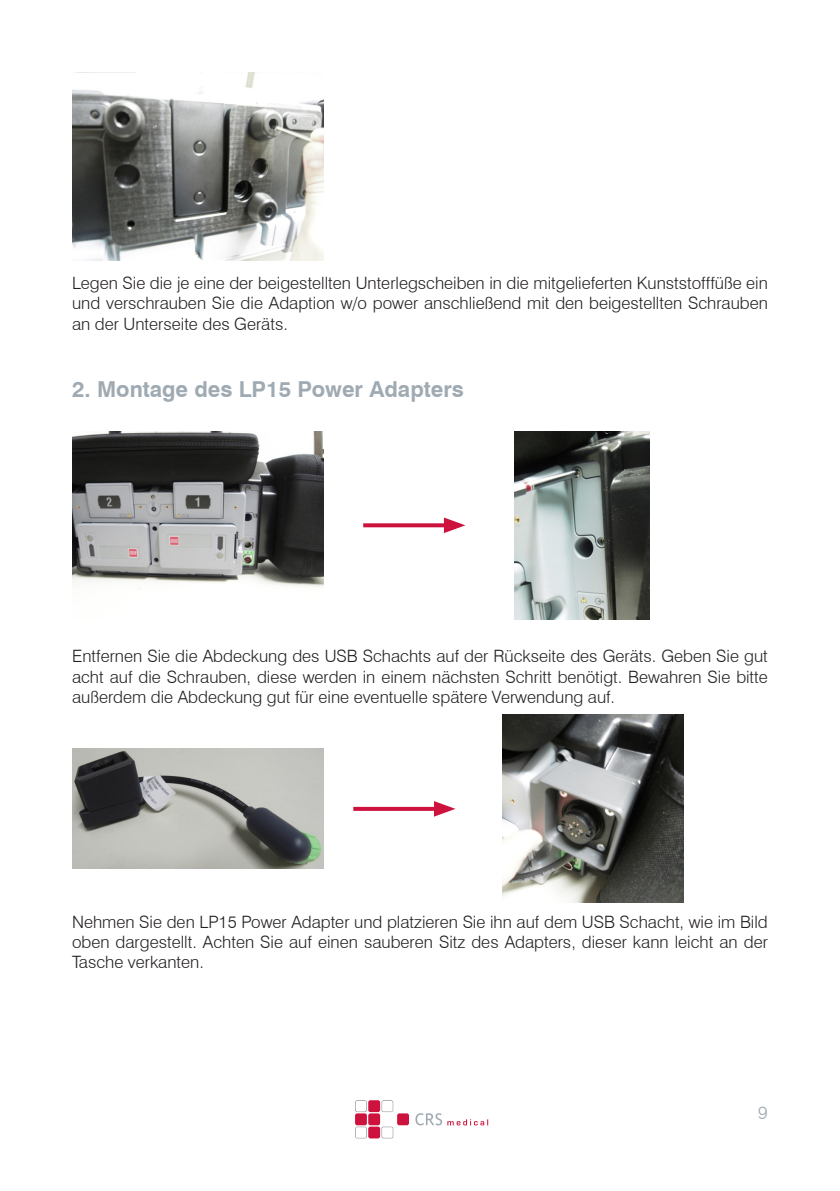
<style>
.page{position:relative;width:840px;height:1191px;background:#fff}
.page>*{position:absolute;margin:0;border:0;box-sizing:border-box;transform-origin:0 0}
.Unterüberschrift_Grau{font:700 22px "Swiss 721 BT";color:#9faab2}
.t1{font:300 18px "Swiss 721 BT";color:#9faab2}
.t2{font:300 17px/20.4px "Swiss 721 BT";color:#231f20;text-align:justify}
</style>
<div class="page">
<div style="left:355px;top:1113px;width:12px;height:12px;background:#cd123d;border-radius:2px"></div>
<div style="left:368px;top:1126px;width:12px;height:12px;background:#cd123d;border-radius:2px"></div>
<div style="left:368px;top:1113px;width:12px;height:12px;background:#cd123d;border-radius:2px"></div>
<div style="left:368px;top:1100px;width:12px;height:12px;background:#cd123d;border-radius:2px"></div>
<div style="left:397px;top:1113px;width:12px;height:12px;background:#cd123d;border-radius:2px"></div>
<svg style="left:355px;top:1100px;width:12px;height:12px"></svg>
<svg style="left:381px;top:1100px;width:12px;height:12px"></svg>
<svg style="left:355px;top:1126px;width:12px;height:12px"></svg>
<svg style="left:381px;top:1126px;width:12px;height:12px"></svg>
<svg style="left:415px;top:1113px;width:73px;height:12px"></svg>
<svg style="left:363px;top:523px;width:80px;height:4px"></svg>
<svg style="left:443px;top:517px;width:22px;height:16px"></svg>
<svg style="left:353px;top:807px;width:81px;height:4px"></svg>
<svg style="left:434px;top:801px;width:21px;height:15px"></svg>
<img style="left:72px;top:72px;width:251px;height:188px">
<img style="left:72px;top:431px;width:251px;height:158px">
<img style="left:514px;top:431px;width:135px;height:188px">
<img style="left:72px;top:749px;width:251px;height:120px">
<img style="left:502px;top:715px;width:181px;height:188px">
<p class="t2" style="left:72px;top:273px;width:697px">Legen Sie die je eine der beigestellten Unterlegscheiben in die mitgelieferten Kunststofffüße ein und verschrauben Sie die Adaption w/o power anschließend mit den beigestellten Schrauben an der Unterseite des Geräts.</p>
<p class="Unterüberschrift_Grau" style="left:72px;top:376px;width:393px">2. Montage des LP15 Power Adapters</p>
<p class="t2" style="left:72px;top:646px;width:697px">Entfernen Sie die Abdeckung des USB Schachts auf der Rückseite des Geräts. Geben Sie gut acht auf die Schrauben, diese werden in einem nächsten Schritt benötigt. Bewahren Sie bitte außerdem die Abdeckung gut für eine eventuelle spätere Verwendung auf.</p>
<p class="t2" style="left:72px;top:911px;width:697px">Nehmen Sie den LP15 Power Adapter und platzieren Sie ihn auf dem USB Schacht, wie im Bild oben dargestellt. Achten Sie auf einen sauberen Sitz des Adapters, dieser kann leicht an der Tasche verkanten.</p>
<p class="t1" style="left:757px;top:1101px;width:11px">9</p>
</div>
